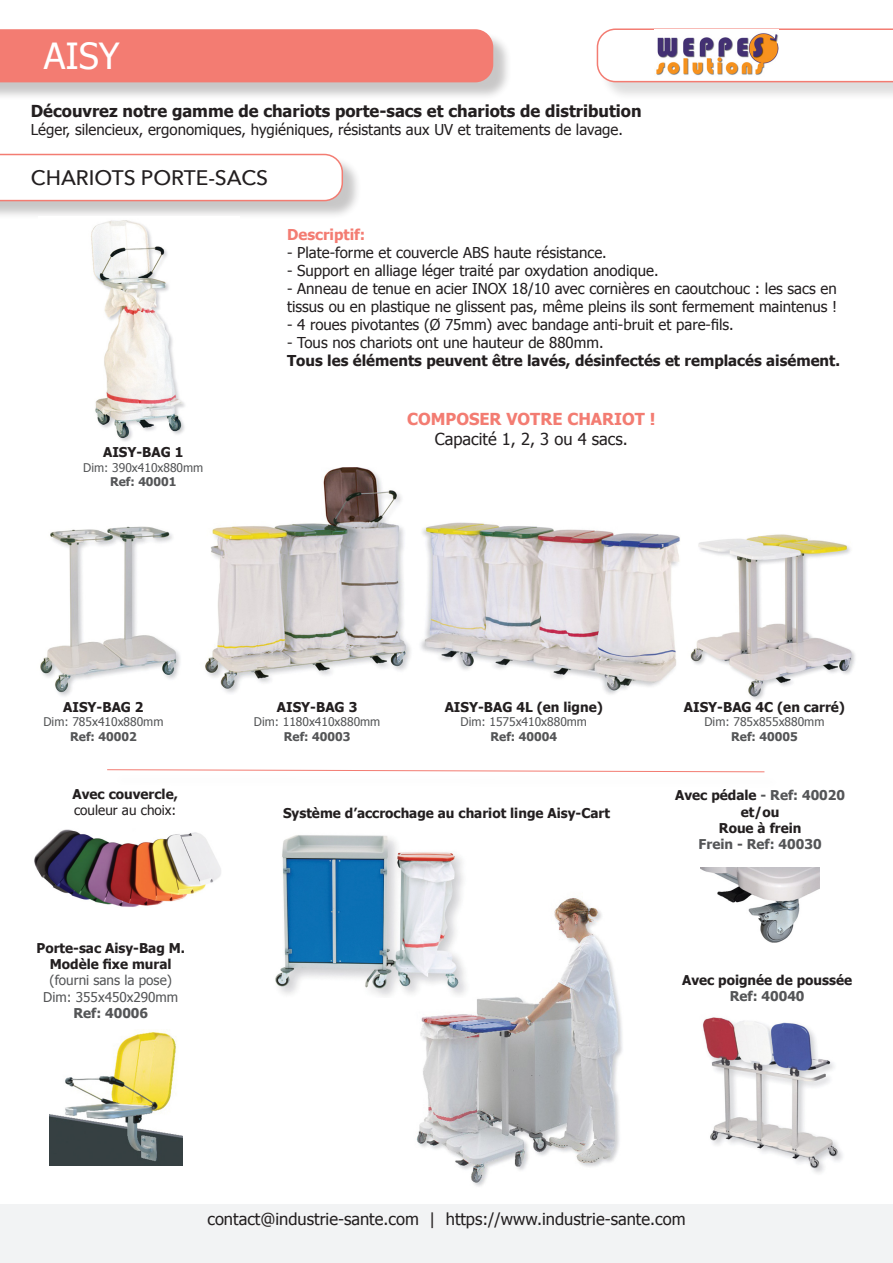
<style>
.page{position:relative;width:893px;height:1263px;background:#fff}
.page>*{position:absolute;margin:0;border:0;box-sizing:border-box;transform-origin:0 0}
.t1{font:36px "Tahoma";color:#fff}
.t2{font:500 21px "Avenir Next";color:#231f20}
.t3{font:16.5px "Tahoma";color:#231f20}
.t4{font:700 16.5px "Tahoma";color:#231f20}
.t5{font:700 16.5px "Tahoma";color:#f37c72}
.t6{font:15px/18px "Tahoma";color:#231f20}
.t7{font:700 15px/18px "Tahoma";color:#231f20}
.t8{font:700 15px "Tahoma";color:#f37c72}
.t9{font:700 13.5px/16.2px "Tahoma";color:#231f20;text-align:center}
.t10{font:13.5px/16.2px "Tahoma";color:#545557;text-align:center}
.t11{font:700 13.5px "Tahoma";color:#545557}
.t12{font:13.5px "Tahoma";color:#231f20}
.t13{font:12px/14.4px "Tahoma";color:#545557;text-align:center}
.s1{font-weight:700}
.s2{font-weight:400}
.s3{font-weight:400;color:#545557}
.s4{color:#545557}
</style>
<div class="page">
<div style="left:0;top:32px;width:512px;height:69px;background:#231f20;opacity:.25"></div>
<div style="left:0;top:29px;width:493px;height:53px;background:#f37c72"></div>
<div style="left:599px;top:31px;width:294px;height:70px;background:#231f20;opacity:.15"></div>
<svg style="left:596px;top:28px;width:297px;height:55px"></svg>
<img style="left:654px;top:30px;width:125px;height:46px">
<div style="left:0;top:1204px;width:893px;height:59px;background:#f2f3f4"></div>
<div style="left:0;top:156px;width:361px;height:64px;background:#231f20;opacity:.25"></div>
<svg style="left:0;top:153px;width:344px;height:49px"></svg>
<img style="left:205px;top:467px;width:206px;height:226px">
<div style="left:38px;top:217px;width:202px;height:228px;background:#fff"></div>
<img style="left:91px;top:220px;width:94px;height:221px">
<img style="left:40px;top:526px;width:140px;height:170px">
<img style="left:420px;top:522px;width:260px;height:172px">
<img style="left:690px;top:534px;width:165px;height:166px">
<svg style="left:107px;top:769px;width:658px;height:3px"></svg>
<img style="left:34px;top:829px;width:187px;height:78px">
<img style="left:703px;top:1017px;width:140px;height:156px">
<img style="left:700px;top:868px;width:120px;height:75px">
<img style="left:50px;top:1029px;width:132px;height:136px">
<img style="left:416px;top:897px;width:207px;height:290px">
<img style="left:275px;top:835px;width:195px;height:163px">
<h1 class="t1" style="left:44px;top:32px;width:77px">AISY</h1>
<p class="t4" style="left:31px;top:99px;width:612px">Découvrez notre gamme de chariots porte-sacs et chariots de distribution</p>
<p class="t6" style="left:31px;top:120px;width:594px">Léger, silencieux, ergonomiques, hygiéniques, résistants aux UV et traitements de lavage.</p>
<p class="t2" style="left:31px;top:160px;width:239px">CHARIOTS PORTE-SACS</p>
<p class="t9" style="left:103px;top:444px;width:82px">AISY-BAG 1</p>
<p class="t13" style="left:83px;top:460px;width:121px">Dim: 390x410x880mm<br><span class="s1">Ref: 40001</span></p>
<p class="t8" style="left:287px;top:224px;width:80px">Descriptif:</p>
<p class="t6" style="left:287px;top:242px;width:321px">- Plate-forme et couvercle ABS haute résistance.</p>
<p class="t6" style="left:287px;top:260px;width:373px">- Support en alliage léger traité par oxydation anodique.</p>
<p class="t6" style="left:287px;top:278px;width:552px">- Anneau de tenue en acier INOX 18/10 avec cornières en caoutchouc : les sacs en tissus ou en plastique ne glissent pas, même pleins ils sont fermement maintenus !</p>
<p class="t6" style="left:287px;top:314px;width:448px">- 4 roues pivotantes (Ø 75mm) avec bandage anti-bruit et pare-fils.</p>
<p class="t7" style="left:287px;top:332px;width:554px"><span class="s2">- Tous nos chariots ont une hauteur de 880mm.<br></span>Tous les éléments peuvent être lavés, désinfectés et remplacés aisément.</p>
<p class="t5" style="left:407px;top:407px;width:250px">COMPOSER VOTRE CHARIOT !</p>
<p class="t3" style="left:435px;top:428px;width:195px">Capacité 1, 2, 3 ou 4 sacs.</p>
<p class="t9" style="left:63px;top:698px;width:82px">AISY-BAG 2</p>
<p class="t13" style="left:43px;top:714px;width:121px">Dim: 785x410x880mm<br><span class="s1">Ref: 40002</span></p>
<p class="t9" style="left:73px;top:785px;width:107px">Avec couvercle,</p>
<p class="t12" style="left:74px;top:801px;width:104px">couleur au choix:</p>
<p class="t9" style="left:36px;top:939px;width:150px">Porte-sac Aisy-Bag M.<br>Modèle fixe mural <span class="s3">(fourni sans la pose)</span></p>
<p class="t10" style="left:43px;top:988px;width:136px">Dim: 355x450x290mm<br><span class="s1">Ref: 40006</span></p>
<p class="t9" style="left:277px;top:698px;width:82px">AISY-BAG 3</p>
<p class="t13" style="left:254px;top:714px;width:128px">Dim: 1180x410x880mm<br><span class="s1">Ref: 40003</span></p>
<p class="t9" style="left:445px;top:698px;width:160px">AISY-BAG 4L (en ligne)</p>
<p class="t13" style="left:460px;top:714px;width:128px">Dim: 1575x410x880mm<br><span class="s1">Ref: 40004</span></p>
<p class="t9" style="left:283px;top:804px;width:328px">Système d’accrochage au chariot linge Aisy-Cart</p>
<p class="t9" style="left:684px;top:698px;width:163px">AISY-BAG 4C (en carré)</p>
<p class="t13" style="left:704px;top:714px;width:121px">Dim: 785x855x880mm<br><span class="s1">Ref: 40005</span></p>
<p class="t9" style="left:675px;top:787px;width:171px">Avec pédale <span class="s4">- Ref: 40020 </span>et/ou<br>Roue à frein</p>
<p class="t11" style="left:699px;top:835px;width:124px">Frein - Ref: 40030</p>
<p class="t9" style="left:682px;top:971px;width:172px">Avec poignée de poussée</p>
<p class="t11" style="left:730px;top:987px;width:76px">Ref: 40040</p>
<p class="t3" style="left:207px;top:1207px;width:480px">contact@industrie-sante.com | https://www.industrie-sante.com</p>
</div>
